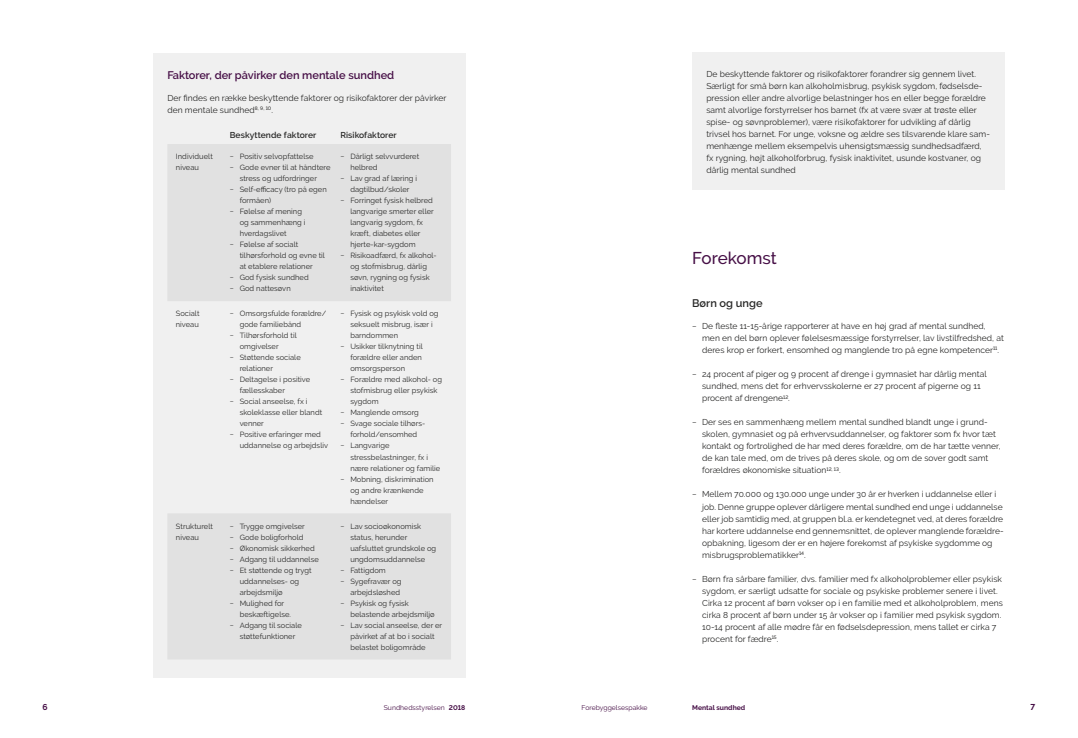
<style>
.page{position:relative;width:1078px;height:738px;background:#fff}
.page>*{position:absolute;margin:0;border:0;box-sizing:border-box;transform-origin:0 0}
.t1{font:500 17px "Raleway";color:#460f46}
.t2{font:600 11px "Raleway";color:#460f46}
.t3{font:600 11px "Raleway";color:#282827}
.t4{font:8.5px/12px "Raleway";letter-spacing:.005em;color:#282827}
.t5{font:600 8.5px "Raleway";letter-spacing:.01em;color:#282827}
.t6{font:700 8.5px "Raleway";color:#460f46}
.t7{font:7.5px/11px "Raleway";letter-spacing:.005em;color:#282827}
.t8{font:6.8px "Raleway";letter-spacing:.005em;color:#460f46}
.t9{font:700 6.8px "Raleway";letter-spacing:.005em;color:#460f46}
.s1{font-weight:700}
</style>
<div class="page">
<div style="left:153px;top:53px;width:312px;height:624px;background:#f0f0f0"></div>
<div style="left:692px;top:53px;width:311px;height:137px;background:#f0f0f0"></div>
<svg style="left:168px;top:144px;width:283px;height:515px;fill:#e1e1e1"></svg>
<p class="t2" style="left:167px;top:69px;width:228px">Faktorer, der påvirker den mentale sundhed</p>
<p class="t4" style="left:167px;top:92px;width:281px">Der findes en række beskyttende faktorer og risikofaktorer der påvirker den mentale sundhed<sup>8,</sup> <sup>9,</sup> <sup>10</sup>.</p>
<p class="t5" style="left:230px;top:130px;width:88px">Beskyttende faktorer</p>
<p class="t5" style="left:340px;top:130px;width:58px">Risikofaktorer</p>
<p class="t7" style="left:176px;top:151px;width:38px">Individuelt niveau</p>
<p class="t7" style="left:230px;top:151px;width:85px">− Positiv selvopfattelse</p>
<p class="t7" style="left:230px;top:162px;width:102px">− Gode evner til at håndtere</p>
<p class="t7" style="left:240px;top:173px;width:79px">stress og udfordringer</p>
<p class="t7" style="left:230px;top:184px;width:98px">− Self-efficacy (tro på egen</p>
<p class="t7" style="left:240px;top:195px;width:33px">formåen)</p>
<p class="t7" style="left:230px;top:206px;width:74px">− Følelse af mening</p>
<p class="t7" style="left:240px;top:217px;width:67px">og sammenhæng i</p>
<p class="t7" style="left:240px;top:228px;width:48px">hverdagslivet</p>
<p class="t7" style="left:230px;top:239px;width:70px">− Følelse af socialt</p>
<p class="t7" style="left:240px;top:250px;width:87px">tilhørsforhold og evne til</p>
<p class="t7" style="left:240px;top:261px;width:75px">at etablere relationer</p>
<p class="t7" style="left:230px;top:272px;width:80px">− God fysisk sundhed</p>
<p class="t7" style="left:230px;top:283px;width:62px">− God nattesøvn</p>
<p class="t7" style="left:176px;top:308px;width:25px">Socialt niveau</p>
<p class="t7" style="left:230px;top:308px;width:98px">− Omsorgsfulde forældre/</p>
<p class="t7" style="left:240px;top:319px;width:63px">gode familiebånd</p>
<p class="t7" style="left:230px;top:330px;width:68px">− Tilhørsforhold til</p>
<p class="t7" style="left:240px;top:341px;width:40px">omgivelser</p>
<p class="t7" style="left:230px;top:352px;width:72px">− Støttende sociale</p>
<p class="t7" style="left:240px;top:363px;width:35px">relationer</p>
<p class="t7" style="left:230px;top:374px;width:82px">− Deltagelse i positive</p>
<p class="t7" style="left:240px;top:385px;width:47px">fællesskaber</p>
<p class="t7" style="left:230px;top:396px;width:79px">− Social anseelse, fx i</p>
<p class="t7" style="left:240px;top:407px;width:84px">skoleklasse eller blandt</p>
<p class="t7" style="left:240px;top:418px;width:26px">venner</p>
<p class="t7" style="left:230px;top:429px;width:92px">− Positive erfaringer med</p>
<p class="t7" style="left:240px;top:440px;width:90px">uddannelse og arbejdsliv</p>
<p class="t7" style="left:176px;top:520px;width:39px">Strukturelt niveau</p>
<p class="t7" style="left:230px;top:520px;width:77px">− Trygge omgivelser</p>
<p class="t7" style="left:230px;top:531px;width:75px">− Gode boligforhold</p>
<p class="t7" style="left:230px;top:542px;width:86px">− Økonomisk sikkerhed</p>
<p class="t7" style="left:230px;top:553px;width:90px">− Adgang til uddannelse</p>
<p class="t7" style="left:230px;top:564px;width:83px">− Et støttende og trygt</p>
<p class="t7" style="left:240px;top:575px;width:61px">uddannelses- og</p>
<p class="t7" style="left:240px;top:586px;width:44px">arbejdsmiljø</p>
<p class="t7" style="left:230px;top:597px;width:56px">− Mulighed for</p>
<p class="t7" style="left:240px;top:608px;width:53px">beskæftigelse.</p>
<p class="t7" style="left:230px;top:619px;width:74px">− Adgang til sociale</p>
<p class="t7" style="left:240px;top:630px;width:57px">støttefunktioner</p>
<p class="t7" style="left:340px;top:151px;width:80px">− Dårligt selvvurderet</p>
<p class="t7" style="left:350px;top:162px;width:29px">helbred</p>
<p class="t7" style="left:340px;top:173px;width:78px">− Lav grad af læring i</p>
<p class="t7" style="left:350px;top:184px;width:61px">dagtilbud/skoler</p>
<p class="t7" style="left:340px;top:195px;width:94px">− Forringet fysisk helbred</p>
<p class="t7" style="left:350px;top:206px;width:85px">langvarige smerter eller</p>
<p class="t7" style="left:350px;top:217px;width:74px">langvarig sygdom, fx</p>
<p class="t7" style="left:350px;top:228px;width:72px">kræft, diabetes eller</p>
<p class="t7" style="left:350px;top:239px;width:67px">hjerte-kar-sygdom</p>
<p class="t7" style="left:340px;top:250px;width:96px">− Risikoadfærd, fx alkohol-</p>
<p class="t7" style="left:350px;top:261px;width:78px">og stofmisbrug, dårlig</p>
<p class="t7" style="left:350px;top:272px;width:81px">søvn, rygning og fysisk</p>
<p class="t7" style="left:350px;top:283px;width:35px">inaktivitet</p>
<p class="t7" style="left:340px;top:308px;width:100px">− Fysisk og psykisk vold og</p>
<p class="t7" style="left:350px;top:319px;width:84px">seksuelt misbrug, især i</p>
<p class="t7" style="left:350px;top:330px;width:49px">barndommen</p>
<p class="t7" style="left:340px;top:341px;width:84px">− Usikker tilknytning til</p>
<p class="t7" style="left:350px;top:352px;width:73px">forældre eller anden</p>
<p class="t7" style="left:350px;top:363px;width:56px">omsorgsperson</p>
<p class="t7" style="left:340px;top:374px;width:103px">− Forældre med alkohol- og</p>
<p class="t7" style="left:350px;top:385px;width:89px">stofmisbrug eller psykisk</p>
<p class="t7" style="left:350px;top:396px;width:30px">sygdom</p>
<p class="t7" style="left:340px;top:407px;width:80px">− Manglende omsorg</p>
<p class="t7" style="left:340px;top:418px;width:86px">− Svage sociale tilhørs-</p>
<p class="t7" style="left:350px;top:429px;width:68px">forhold/ensomhed</p>
<p class="t7" style="left:340px;top:440px;width:51px">− Langvarige</p>
<p class="t7" style="left:350px;top:451px;width:79px">stressbelastninger, fx i</p>
<p class="t7" style="left:350px;top:462px;width:91px">nære relationer og familie</p>
<p class="t7" style="left:340px;top:473px;width:95px">− Mobning, diskrimination</p>
<p class="t7" style="left:350px;top:484px;width:75px">og andre krænkende</p>
<p class="t7" style="left:350px;top:495px;width:39px">hændelser</p>
<p class="t7" style="left:340px;top:520px;width:82px">− Lav socioøkonomisk</p>
<p class="t7" style="left:350px;top:531px;width:58px">status, herunder</p>
<p class="t7" style="left:350px;top:542px;width:87px">uafsluttet grundskole og</p>
<p class="t7" style="left:350px;top:553px;width:76px">ungdomsuddannelse</p>
<p class="t7" style="left:340px;top:564px;width:47px">− Fattigdom</p>
<p class="t7" style="left:340px;top:575px;width:63px">− Sygefravær og</p>
<p class="t7" style="left:350px;top:586px;width:51px">arbejdsløshed</p>
<p class="t7" style="left:340px;top:597px;width:70px">− Psykisk og fysisk</p>
<p class="t7" style="left:350px;top:608px;width:86px">belastende arbejdsmiljø</p>
<p class="t7" style="left:340px;top:619px;width:103px">− Lav social anseelse, der er</p>
<p class="t7" style="left:350px;top:630px;width:86px">påvirket af at bo i socialt</p>
<p class="t7" style="left:350px;top:641px;width:77px">belastet boligområde</p>
<p class="t4" style="left:706px;top:68px;width:285px">De beskyttende faktorer og risikofaktorer forandrer sig gennem livet.<br>Særligt for små børn kan alkoholmisbrug, psykisk sygdom, fødselsde&shy;pression eller andre alvorlige belastninger hos en eller begge forældre samt alvorlige forstyrrelser hos barnet (fx at være svær at trøste eller spise- og søvnproblemer), være risikofaktorer for udvikling af dårlig trivsel hos barnet. For unge, voksne og ældre ses tilsvarende klare sam&shy;menhænge mellem eksempelvis uhensigtsmæssig sundhedsadfærd, fx rygning, højt alkoholforbrug, fysisk inaktivitet, usunde kostvaner, og dårlig mental sundhed</p>
<h1 class="t1" style="left:692px;top:248px;width:86px">Forekomst</h1>
<p class="t3" style="left:692px;top:297px;width:72px">Børn og unge</p>
<p class="t4" style="left:702px;top:320px;width:303px;text-indent:-10px">− De fleste 11-15-årige rapporterer at have en høj grad af mental sundhed, men en del børn oplever følelsesmæssige forstyrrelser, lav livstilfredshed, at deres krop er forkert, ensomhed og manglende tro på egne kompetencer<sup>11</sup>.</p>
<p class="t4" style="left:702px;top:368px;width:286px;text-indent:-10px">− 24 procent af piger og 9 procent af drenge i gymnasiet har dårlig mental sundhed, mens det for erhvervsskolerne er 27 procent af pigerne og 11 procent af drengene<sup>12</sup>.</p>
<p class="t4" style="left:702px;top:416px;width:300px;text-indent:-10px">− Der ses en sammenhæng mellem mental sundhed blandt unge i grund&shy;skolen, gymnasiet og på erhvervsuddannelser, og faktorer som fx hvor tæt kontakt og fortrolighed de har med deres forældre, om de har tætte venner, de kan tale med, om de trives på deres skole, og om de sover godt samt forældres økonomiske situation<sup>12,</sup> <sup>13</sup>.</p>
<p class="t4" style="left:702px;top:488px;width:303px;text-indent:-10px">− Mellem 70.000 og 130.000 unge under 30 år er hverken i uddannelse eller i job. Denne gruppe oplever dårligere mental sundhed end unge i uddannelse eller job samtidig med, at gruppen bl.a. er kendetegnet ved, at deres forældre har kortere uddannelse end gennemsnittet, de oplever manglende forældre&shy;opbakning, ligesom der er en højere forekomst af psykiske sygdomme og misbrugsproblematikker<sup>14</sup>.</p>
<p class="t4" style="left:702px;top:572px;width:302px;text-indent:-10px">− Børn fra sårbare familier, dvs. familier med fx alkoholproblemer eller psykisk sygdom, er særligt udsatte for sociale og psykiske problemer senere i livet.<br>Cirka 12 procent af børn vokser op i en familie med et alkoholproblem, mens cirka 8 procent af børn under 15 år vokser op i familier med psykisk sygdom.<br>10-14 procent af alle mødre får en fødselsdepression, mens tallet er cirka 7 procent for fædre<sup>15</sup>.</p>
<p class="t6" style="left:43px;top:701px;width:7px">6</p>
<p class="t8" style="left:384px;top:702px;width:83px">Sundhedsstyrelsen <span class="s1">2018</span></p>
<p class="t8" style="left:581px;top:702px;width:68px">Forebyggelsespakke</p>
<p class="t9" style="left:692px;top:702px;width:55px">Mental sundhed</p>
<p class="t6" style="left:1030px;top:701px;width:6px">7</p>
</div>
